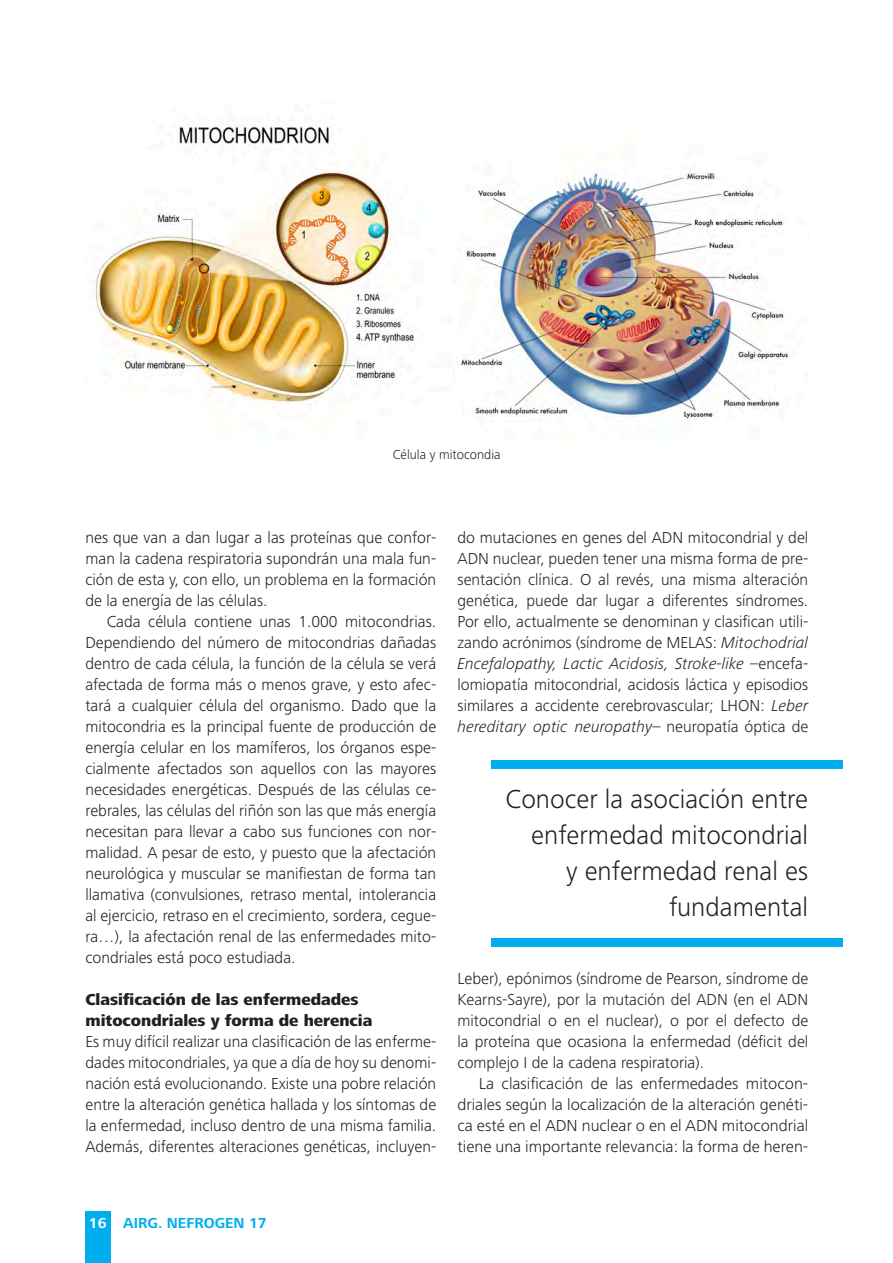
<style>
.page{position:relative;width:893px;height:1263px;background:#fff}
.page>*{position:absolute;margin:0;border:0;box-sizing:border-box;transform-origin:0 0}
.t1{font:300 27px/36px "Frutiger Next LT";color:#231f20;text-align:right}
.t2{font:300 16.5px/21px "Frutiger Next LT";color:#231f20;text-align:justify}
.t3{font:800 16.5px/21px "Frutiger Next LT";color:#231f20}
.t4{font:700 15px "Frutiger Next LT";color:#00aeef}
.t5{font:300 13.5px "Frutiger Next LT";color:#231f20}
.s1{font-style:italic}
.s2{color:#fff}
</style>
<div class="page">
<img style="left:94px;top:124px;width:695px;height:296px">
<div style="left:492px;top:760px;width:351px;height:8px;background:#00aeef"></div>
<div style="left:492px;top:938px;width:351px;height:9px;background:#00aeef"></div>
<div style="left:85px;top:1212px;width:26px;height:51px;background:#00aeef"></div>
<p class="t5" style="left:393px;top:447px;width:109px">Célula y mitocondia</p>
<p class="t2" style="left:85px;top:527px;width:352px">nes que van a dan lugar a las proteínas que confor&shy;man la cadena respiratoria supondrán una mala fun&shy;ción de esta y, con ello, un problema en la formación de la energía de las células.</p>
<p class="t2" style="left:85px;top:611px;width:352px;text-indent:21px">Cada célula contiene unas 1.000 mitocondrias.<br>Dependiendo del número de mitocondrias dañadas dentro de cada célula, la función de la célula se verá afectada de forma más o menos grave, y esto afec&shy;tará a cualquier célula del organismo. Dado que la mitocondria es la principal fuente de producción de energía celular en los mamíferos, los órganos espe&shy;cialmente afectados son aquellos con las mayores necesidades energéticas. Después de las células ce&shy;rebrales, las células del riñón son las que más energía necesitan para llevar a cabo sus funciones con nor&shy;malidad. A pesar de esto, y puesto que la afectación neurológica y muscular se manifiestan de forma tan llamativa (convulsiones, retraso mental, intolerancia al ejercicio, retraso en el crecimiento, sordera, cegue&shy;ra…), la afectación renal de las enfermedades mito&shy;condriales está poco estudiada.</p>
<p class="t3" style="left:85px;top:989px;width:288px">Clasificación de las enfermedades mitocondriales y forma de herencia</p>
<p class="t2" style="left:85px;top:1031px;width:352px">Es muy difícil realizar una clasificación de las enferme&shy;dades mitocondriales, ya que a día de hoy su denomi&shy;nación está evolucionando. Existe una pobre relación entre la alteración genética hallada y los síntomas de la enfermedad, incluso dentro de una misma familia.<br>Además, diferentes alteraciones genéticas, incluyen-</p>
<p class="t2" style="left:457px;top:527px;width:352px">do mutaciones en genes del ADN mitocondrial y del ADN nuclear, pueden tener una misma forma de pre&shy;sentación clínica. O al revés, una misma alteración genética, puede dar lugar a diferentes síndromes.<br>Por ello, actualmente se denominan y clasifican utili&shy;zando acrónimos (síndrome de MELAS: <span class="s1">Mitochodrial Encefalopathy, Lactic Acidosis, Stroke-like</span> –encefa&shy;lomiopatía mitocondrial, acidosis láctica y episodios similares a accidente cerebrovascular; LHON: <span class="s1">Leber hereditary optic neuropathy</span>– neuropatía óptica de</p>
<p class="t1" style="left:506px;top:781px;width:304px">Conocer la asociación entre enfermedad mitocondrial<br>y enfermedad renal es fundamental</p>
<p class="t2" style="left:457px;top:968px;width:352px">Leber), epónimos (síndrome de Pearson, síndrome de Kearns-Sayre), por la mutación del ADN (en el ADN mitocondrial o en el nuclear), o por el defecto de la proteína que ocasiona la enfermedad (déficit del complejo I de la cadena respiratoria).</p>
<p class="t2" style="left:457px;top:1073px;width:352px;text-indent:21px">La clasificación de las enfermedades mitocon&shy;driales según la localización de la alteración genéti&shy;ca esté en el ADN nuclear o en el ADN mitocondrial tiene una importante relevancia: la forma de heren-</p>
<p class="t4" style="left:89px;top:1214px;width:179px"><span class="s2">16</span> AIRG. NEFROGEN 17</p>
</div>
